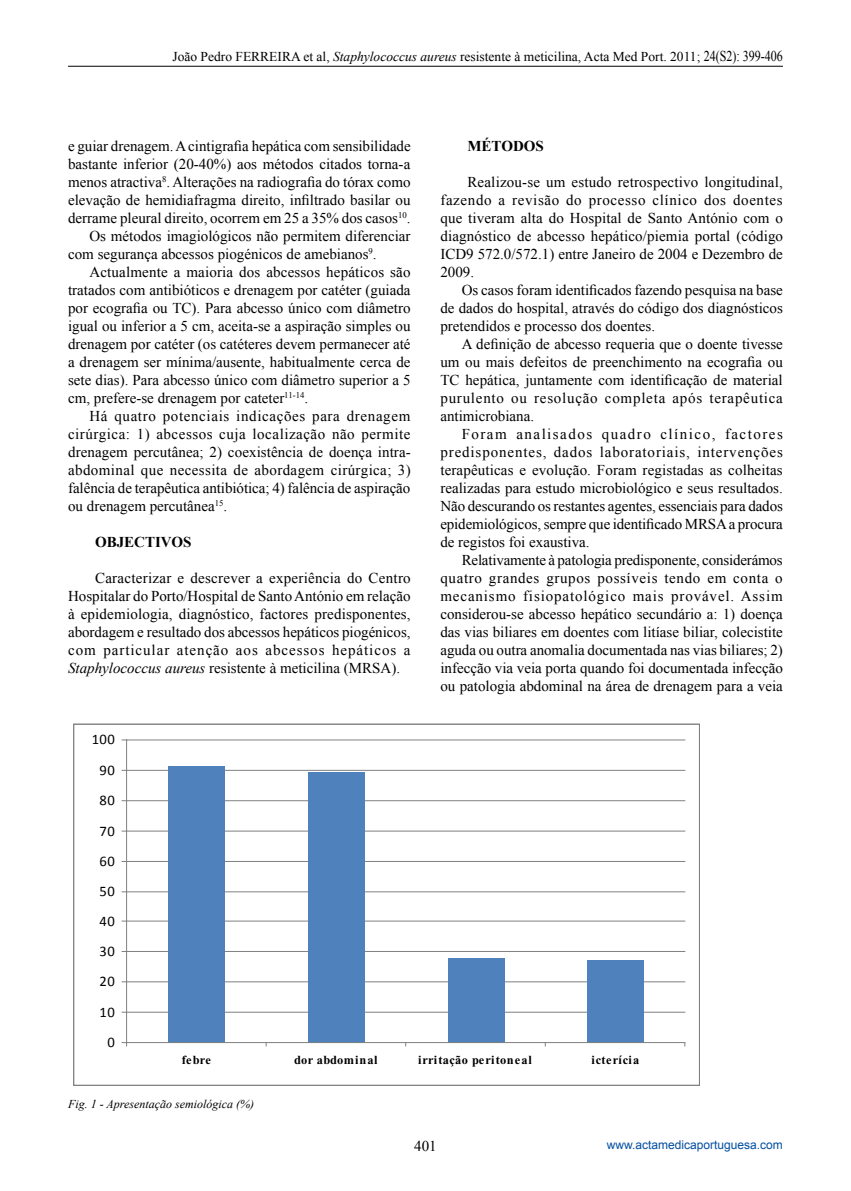
<style>
.page{position:relative;width:851px;height:1191px;background:#fff}
.page>*{position:absolute;margin:0;border:0;box-sizing:border-box;transform-origin:0 0}
.t1{font:15px/18px "Times New Roman";color:#000;text-align:justify}
.t2{font:15px "Times New Roman";letter-spacing:.035em;color:#000}
.t3{font:15px "Times New Roman";letter-spacing:.025em;color:#000}
.t4{font:15px "Times New Roman";letter-spacing:.04em;color:#000}
.t5{font:700 15px "Times New Roman";color:#000}
.t6{font:14.55px "Calibri";letter-spacing:.03em;color:#000}
.t7{font:13.5px "Times New Roman";color:#000}
.t8{font:700 12.3px "Times New Roman";letter-spacing:.045em;color:#000}
.t9{font:italic 12px "Times New Roman";color:#000}
.t10{font:12px "Arial";color:#034ea2}
.s1{font-style:italic}
.s2{font-size:15px}
</style>
<div class="page">
<hr style="left:68px;top:66px;width:714px;height:1px;background:#000">
<hr style="left:127px;top:1012px;width:557px;height:1px;background:#808080">
<hr style="left:127px;top:981px;width:557px;height:1px;background:#808080">
<hr style="left:127px;top:951px;width:557px;height:1px;background:#808080">
<hr style="left:127px;top:920px;width:557px;height:1px;background:#808080">
<hr style="left:127px;top:891px;width:557px;height:1px;background:#808080">
<hr style="left:127px;top:861px;width:557px;height:1px;background:#808080">
<hr style="left:127px;top:831px;width:557px;height:1px;background:#808080">
<hr style="left:127px;top:800px;width:557px;height:1px;background:#808080">
<hr style="left:127px;top:770px;width:557px;height:1px;background:#808080">
<hr style="left:127px;top:739px;width:557px;height:1px;background:#808080">
<div style="left:169px;top:766px;width:56px;height:276px;background:#4f81bd"></div>
<div style="left:308px;top:772px;width:56px;height:270px;background:#4f81bd"></div>
<div style="left:448px;top:957px;width:56px;height:85px;background:#4f81bd"></div>
<div style="left:587px;top:960px;width:56px;height:82px;background:#4f81bd"></div>
<hr style="left:126px;top:740px;width:1px;height:302px;background:#808080">
<hr style="left:127px;top:1042px;width:557px;height:1px;background:#808080">
<svg style="left:122px;top:1042px;width:5px;height:4px"></svg>
<p class="t7" style="left:172px;top:48px;width:612px">João Pedro FERREIRA et al, <span class="s1">Staphylococcus aureus</span> resistente à meticilina, Acta Med Port. 2011; <span class="s2">24(S2): 399-406</span></p>
<p class="t1" style="left:68px;top:136px;width:344px">e guiar drenagem. A cintigrafia hepática com sensibilidade</p>
<p class="t1" style="left:68px;top:154px;width:344px">bastante inferior (20-40%) aos métodos citados torna-a</p>
<p class="t1" style="left:68px;top:172px;width:344px">menos atractiva<sup>8</sup>. Alterações na radiografia do tórax como</p>
<p class="t1" style="left:68px;top:190px;width:344px">elevação de hemidiafragma direito, infiltrado basilar ou</p>
<p class="t1" style="left:68px;top:208px;width:344px">derrame pleural direito, ocorrem em 25 a 35% dos casos<sup>10</sup>.</p>
<p class="t1" style="left:89px;top:226px;width:323px">Os métodos imagiológicos não permitem diferenciar</p>
<p class="t1" style="left:68px;top:244px;width:310px">com segurança abcessos piogénicos de amebianos<sup>9</sup>.</p>
<p class="t1" style="left:89px;top:262px;width:322px">Actualmente a maioria dos abcessos hepáticos são</p>
<p class="t1" style="left:68px;top:280px;width:344px">tratados com antibióticos e drenagem por catéter (guiada</p>
<p class="t1" style="left:68px;top:298px;width:344px">por ecografia ou TC). Para abcesso único com diâmetro</p>
<p class="t1" style="left:68px;top:316px;width:344px">igual ou inferior a 5 cm, aceita-se a aspiração simples ou</p>
<p class="t1" style="left:68px;top:334px;width:344px">drenagem por catéter (os catéteres devem permanecer até</p>
<p class="t1" style="left:68px;top:352px;width:344px">a drenagem ser mínima/ausente, habitualmente cerca de</p>
<p class="t1" style="left:68px;top:370px;width:344px">sete dias). Para abcesso único com diâmetro superior a 5</p>
<p class="t1" style="left:68px;top:388px;width:241px">cm, prefere-se drenagem por cateter<sup>11-14</sup>.</p>
<p class="t4" style="left:89px;top:406px;width:322px">Há quatro potenciais indicações para drenagem</p>
<p class="t2" style="left:68px;top:424px;width:344px">cirúrgica: 1) abcessos cuja localização não permite</p>
<p class="t1" style="left:68px;top:442px;width:344px">drenagem percutânea; 2) coexistência de doença intra-</p>
<p class="t3" style="left:68px;top:460px;width:344px">abdominal que necessita de abordagem cirúrgica; 3)</p>
<p class="t1" style="left:68px;top:478px;width:344px">falência de terapêutica antibiótica; 4) falência de aspiração</p>
<p class="t1" style="left:68px;top:496px;width:161px">ou drenagem percutânea<sup>15</sup>.</p>
<p class="t5" style="left:95px;top:531px;width:98px">OBJECTIVOS</p>
<p class="t1" style="left:68px;top:568px;width:344px;text-indent:27px">Caracterizar e descrever a experiência do Centro Hospitalar do Porto/Hospital de Santo António em relação à epidemiologia, diagnóstico, factores predisponentes, abordagem e resultado dos abcessos hepáticos piogénicos, com particular atenção aos abcessos hepáticos a <span class="s1">Staphylococcus aureus</span> resistente à meticilina (MRSA).</p>
<p class="t6" style="left:92px;top:730px;width:25px">100</p>
<p class="t6" style="left:100px;top:761px;width:17px">90</p>
<p class="t6" style="left:100px;top:791px;width:17px">80</p>
<p class="t6" style="left:100px;top:821px;width:17px">70</p>
<p class="t6" style="left:100px;top:852px;width:17px">60</p>
<p class="t6" style="left:100px;top:882px;width:17px">50</p>
<p class="t6" style="left:100px;top:911px;width:17px">40</p>
<p class="t6" style="left:100px;top:942px;width:17px">30</p>
<p class="t6" style="left:100px;top:972px;width:17px">20</p>
<p class="t6" style="left:100px;top:1002px;width:17px">10</p>
<p class="t6" style="left:107px;top:1033px;width:9px">0</p>
<p class="t5" style="left:467px;top:135px;width:78px">MÉTODOS</p>
<p class="t1" style="left:440px;top:172px;width:344px;text-indent:27px">Realizou-se um estudo retrospectivo longitudinal, fazendo a revisão do processo clínico dos doentes que tiveram alta do Hospital de Santo António com o diagnóstico de abcesso hepático/piemia portal (código ICD9 572.0/572.1) entre Janeiro de 2004 e Dezembro de 2009.</p>
<p class="t1" style="left:440px;top:280px;width:344px;text-indent:21px">Os casos foram identificados fazendo pesquisa na base de dados do hospital, através do código dos diagnósticos pretendidos e processo dos doentes.</p>
<p class="t1" style="left:440px;top:334px;width:344px;text-indent:21px">A definição de abcesso requeria que o doente tivesse um ou mais defeitos de preenchimento na ecografia ou TC hepática, juntamente com identificação de material purulento ou resolução completa após terapêutica antimicrobiana.</p>
<p class="t1" style="left:440px;top:424px;width:344px;text-indent:21px">Foram analisados quadro clínico, factores predisponentes, dados laboratoriais, intervenções terapêuticas e evolução. Foram registadas as colheitas realizadas para estudo microbiológico e seus resultados.<br>Não descurando os restantes agentes, essenciais para dados epidemiológicos, sempre que identificado MRSA a procura de registos foi exaustiva.</p>
<p class="t1" style="left:440px;top:550px;width:344px;text-indent:21px">Relativamente à patologia predisponente, considerámos quatro grandes grupos possíveis tendo em conta o mecanismo fisiopatológico mais provável. Assim considerou-se abcesso hepático secundário a: 1) doença das vias biliares em doentes com litíase biliar, colecistite aguda ou outra anomalia documentada nas vias biliares; 2) infecção via veia porta quando foi documentada infecção ou patologia abdominal na área de drenagem para a veia</p>
<p class="t8" style="left:182px;top:1053px;width:31px">febre</p>
<p class="t8" style="left:294px;top:1053px;width:85px">dor abdominal</p>
<p class="t8" style="left:418px;top:1053px;width:115px">irritação peritoneal</p>
<p class="t8" style="left:591px;top:1053px;width:49px">icterícia</p>
<p class="t9" style="left:68px;top:1095px;width:187px">Fig. 1 - Apresentação semiológica (%)</p>
<p class="t1" style="left:414px;top:1137px;width:24px">401</p>
<p class="t10" style="left:606px;top:1136px;width:178px">www.actamedicaportuguesa.com</p>
</div>
